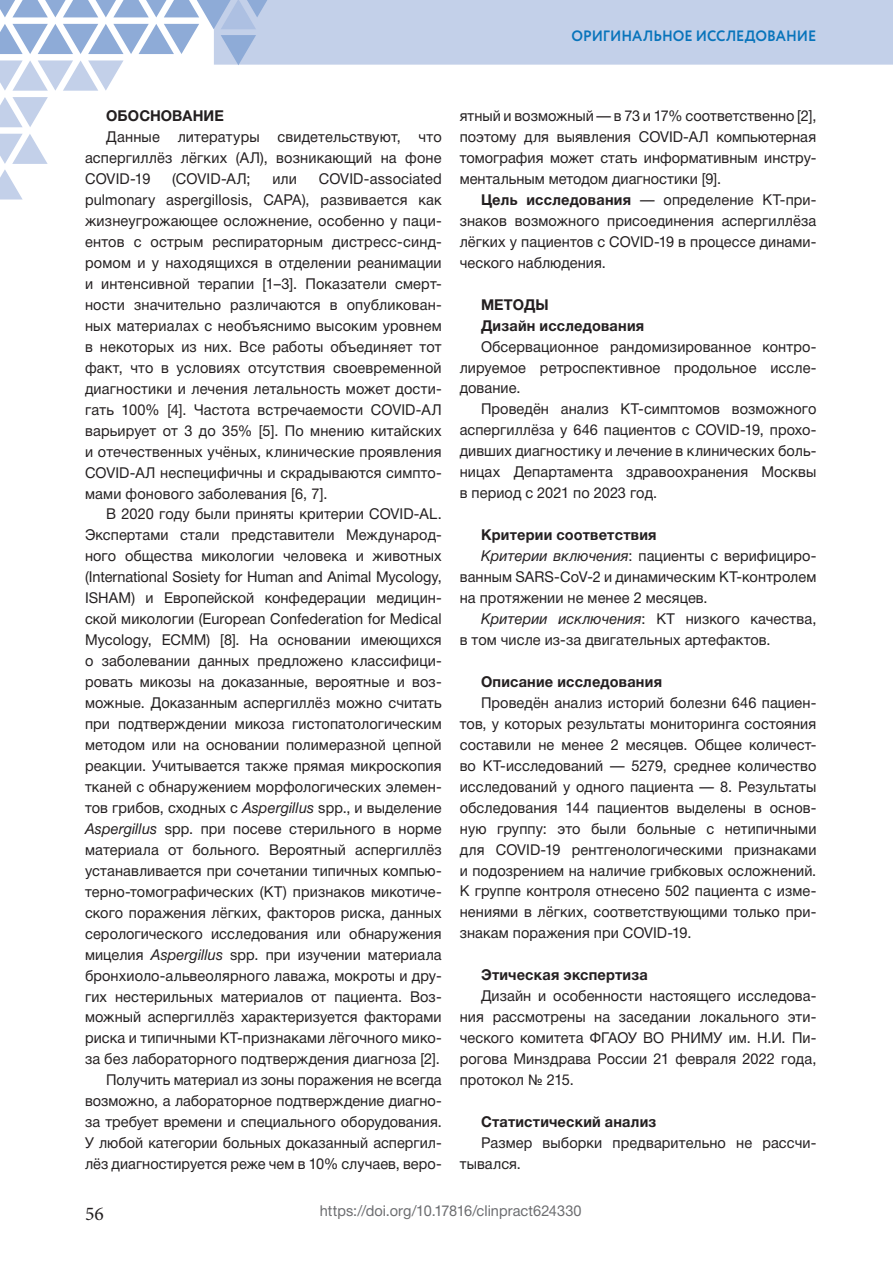
<style>
.page{position:relative;width:893px;height:1263px;background:#fff}
.page>*{position:absolute;margin:0;border:0;box-sizing:border-box;transform-origin:0 0}
.t1{font:19.5px "Minion Pro";color:#231f20}
.t2{font:15px/21px "Helvetica Neue Cyr";letter-spacing:.005em;color:#231f20;text-align:justify}
.t3{font:700 15px/21px "Helvetica Neue Cyr";letter-spacing:.015em;color:#231f20}
.t4{font:15px "Helvetica Neue Cyr";letter-spacing:.005em;color:#6c6d70}
.t5{font:700 15px "Circe";letter-spacing:-.005em;color:#0874bb;scale:.95 1}
.s1{font-style:italic}
.s2{font-weight:700}
</style>
<div class="page">
<svg style="left:0;top:97px;width:48px;height:30px"></svg>
<svg style="left:0;top:134px;width:48px;height:65px"></svg>
<svg style="left:0;top:0;width:893px;height:91px"></svg>
<p class="t5" style="left:571px;top:26px;width:259px">ОРИГИНАЛЬНОЕ ИССЛЕДОВАНИЕ</p>
<p class="t3" style="left:106px;top:106px;width:119px">ОБОСНОВАНИЕ</p>
<p class="t2" style="left:85px;top:127px;width:358px;text-indent:21px">Данные литературы свидетельствуют, что аспергиллёз лёгких (АЛ), возникающий на фоне COVID-19</p>
<p class="t2" style="left:85px;top:168px;width:358px;text-indent:234px">COVID-associated pulmonary aspergillosis, CAPA), развивается как жизнеугрожающее осложнение, особенно у паци&shy;ентов с острым респираторным дистресс-синд&shy;ромом и у находящихся в отделении реанимации и интенсивной терапии [1–3]. Показатели смерт&shy;ности значительно различаются в опубликован&shy;ных материалах с необъяснимо высоким уровнем в некоторых из них. Все работы объединяет тот факт, что в условиях отсутствия своевременной диагностики и лечения летальность может дости&shy;гать 100% [4]. Частота встречаемости COVID-АЛ варьирует от 3 до 35% [5]. По мнению китайских и отечественных учёных, клинические проявления COVID-АЛ неспецифичны и скрадываются симпто&shy;мами фонового заболевания [6, 7].</p>
<p class="t2" style="left:85px;top:504px;width:358px;text-align:right">В 2020 году были приняты критерии COVID-AL.<br>Экспертами стали представители Международ&shy;ного общества микологии человека и животных (International Sosiety for Human and Animal Mycology, ISHAM) и Европейской конфедерации медицин&shy;ской микологии (European Confederation for Medical Mycology, ECMM) [8]. На основании имеющихся о заболевании данных предложено классифици&shy;ровать микозы на доказанные, вероятные и воз&shy;можные. Доказанным аспергиллёз можно считать при подтверждении микоза гистопатологическим методом или на основании полимеразной цепной реакции. Учитывается также прямая микроскопия тканей с обнаружением морфологических элемен&shy;тов грибов, сходных с <span class="s1">Aspergillus</span> spp., и выделение <span class="s1">Aspergillus</span> spp. при посеве стерильного в норме материала от больного. Вероятный аспергиллёз устанавливается при сочетании типичных компью&shy;терно-томографических (КТ) признаков микотиче&shy;ского поражения лёгких, факторов риска, данных серологического исследования или обнаружения мицелия <span class="s1">Aspergillus</span> spp. при изучении материала бронхиоло-альвеолярного лаважа, мокроты и дру&shy;гих нестерильных материалов от пациента. Воз&shy;можный аспергиллёз характеризуется факторами риска и типичными КТ-признаками лёгочного мико&shy;за без лабораторного подтверждения диагноза [2].<br>Получить материал из зоны поражения не всегда возможно, а лабораторное подтверждение диагно&shy;за требует времени и специального оборудования.<br>У любой категории больных доказанный аспергил&shy;лёз диагностируется реже чем в 10% случаев, веро-</p>
<p class="t2" style="left:172px;top:168px;width:80px">(COVID-АЛ;</p>
<p class="t2" style="left:272px;top:168px;width:26px">или</p>
<p class="t2" style="left:460px;top:105px;width:358px">ятный и возможный — в 73 и 17% соответственно [2], поэтому для выявления COVID-АЛ компьютерная томография может стать информативным инстру&shy;ментальным методом диагностики [9].</p>
<p class="t2" style="left:460px;top:189px;width:358px;text-indent:21px"><span class="s2">Цель исследования</span> — определение КТ-при&shy;знаков возможного присоединения аспергиллёза лёгких у пациентов с COVID-19 в процессе динами&shy;ческого наблюдения.</p>
<p class="t3" style="left:481px;top:294px;width:165px">МЕТОДЫ<br>Дизайн исследования</p>
<p class="t2" style="left:460px;top:336px;width:357px;text-indent:21px">Обсервационное рандомизированное контро&shy;лируемое ретроспективное продольное иссле&shy;дование.</p>
<p class="t2" style="left:460px;top:399px;width:358px;text-indent:21px">Проведён анализ КТ-симптомов возможного аспергиллёза у 646 пациентов с COVID-19, прохо&shy;дивших диагностику и лечение в клинических боль&shy;ницах Департамента здравоохранения Москвы в период с 2021 по 2023 год.</p>
<p class="t3" style="left:481px;top:524px;width:177px">Критерии соответствия</p>
<p class="t2" style="left:481px;top:545px;width:337px"><span class="s1">Критерии включения</span>: пациенты с верифициро-</p>
<p class="t2" style="left:460px;top:566px;width:358px">ванным SARS-CoV-2 и динамическим КТ-контролем</p>
<p class="t2" style="left:460px;top:587px;width:249px">на протяжении не менее 2 месяцев.</p>
<p class="t2" style="left:481px;top:608px;width:337px"><span class="s1">Критерии исключения</span>: КТ низкого качества,</p>
<p class="t2" style="left:460px;top:629px;width:312px">в том числе из-за двигательных артефактов.</p>
<p class="t3" style="left:481px;top:671px;width:183px">Описание исследования</p>
<p class="t2" style="left:460px;top:692px;width:358px;text-indent:21px">Проведён анализ историй болезни 646 пациен&shy;тов, у которых результаты мониторинга состояния составили не менее 2 месяцев. Общее количест&shy;во КТ-исследований — 5279, среднее количество исследований у одного пациента — 8. Результаты обследования 144 пациентов выделены в основ&shy;ную группу: это были больные с нетипичными для COVID-19 рентгенологическими признаками и подозрением на наличие грибковых осложнений.<br>К группе контроля отнесено 502 пациента с изме&shy;нениями в лёгких, соответствующими только при&shy;знакам поражения при COVID-19.</p>
<p class="t3" style="left:481px;top:965px;width:168px">Этическая экспертиза</p>
<p class="t2" style="left:460px;top:986px;width:358px;text-indent:21px">Дизайн и особенности настоящего исследова&shy;ния рассмотрены на заседании локального эти&shy;ческого комитета ФГАОУ ВО РНИМУ им. Н.И. Пи&shy;рогова Минздрава России 21 февраля 2022 года, протокол № 215.</p>
<p class="t3" style="left:481px;top:1111px;width:177px">Статистический анализ</p>
<p class="t2" style="left:460px;top:1132px;width:357px;text-indent:21px">Размер выборки предварительно не рассчи&shy;тывался.</p>
<h1 class="t1" style="left:85px;top:1200px;width:20px">56</h1>
<p class="t4" style="left:320px;top:1203px;width:263px">https://doi.org/10.17816/clinpract624330</p>
</div>
